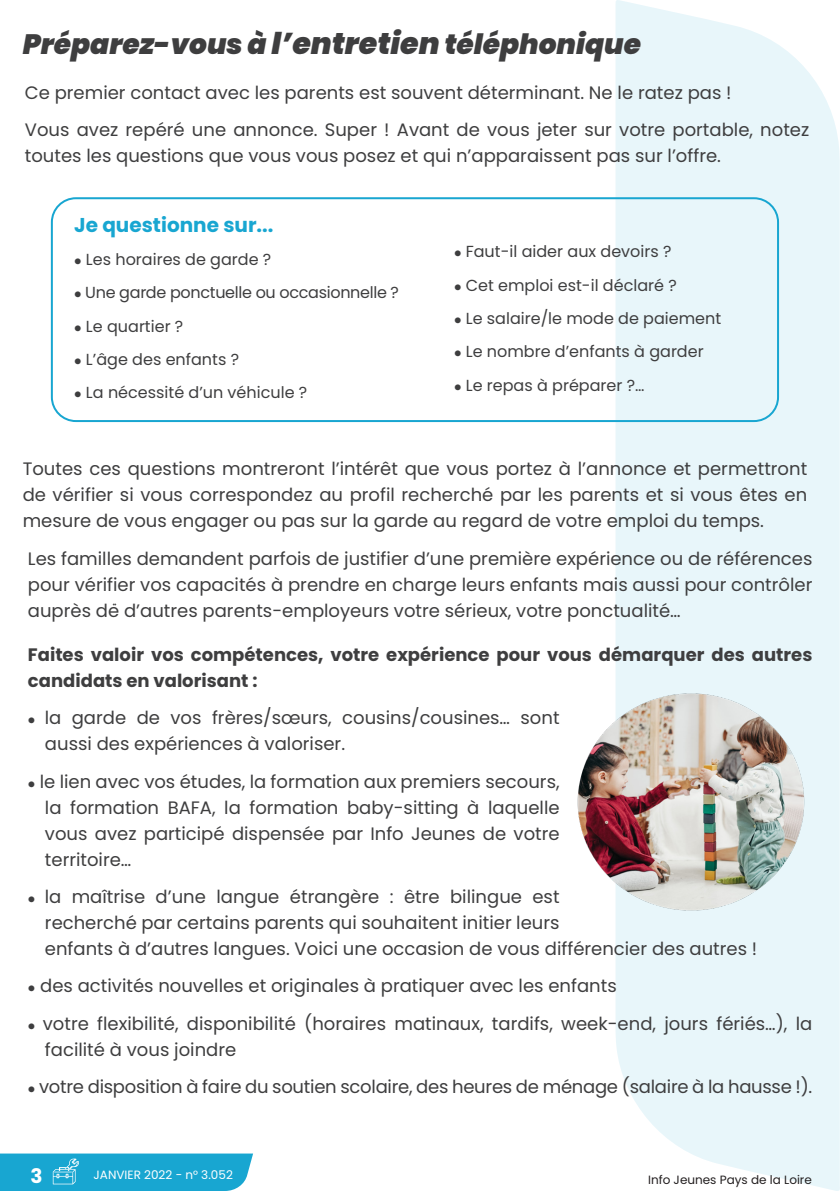
<style>
.page{position:relative;width:840px;height:1191px;background:#fff}
.page>*{position:absolute;margin:0;border:0;box-sizing:border-box;transform-origin:0 0}
.Titre_2{font:italic 900 28px "Poppins";color:#3e3e3f}
.t1{font:700 20px "Poppins";color:#18a6d1}
.t2{font:700 20px "Poppins";color:#fff}
.t3{font:18px/26px "Poppins";color:#3e3e3f}
.t4{font:700 18px/26px "Poppins";color:#3e3e3f}
.t5{font:16px "Poppins";color:#3e3e3f}
.t6{font:16px "Poppins";letter-spacing:-.02em;color:#3e3e3f}
.t7{font:12px "Poppins";color:#231f20}
.t8{font:12px "Poppins";color:#fff}
.s1{font-size:30px}
</style>
<div class="page">
<svg style="left:0;top:1153px;width:253px;height:38px;background:#24aad3"></svg>
<svg style="left:615px;top:0;width:224px;height:1191px;background:#e9f6fa"></svg>
<div style="left:51px;top:197px;width:727px;height:225px;border:2px solid #18a6d1;border-radius:24px"></div>
<img style="left:577px;top:687px;width:235px;height:229px">
<p class="Titre_2" style="left:23px;top:28px;width:619px">Préparez-vous à <span class="s1">l’entretien</span> téléphonique</p>
<p class="t3" style="left:25px;top:80px;width:708px">Ce premier contact avec les parents est souvent déterminant. Ne le ratez pas !</p>
<p class="t3" style="left:25px;top:117px;width:785px">Vous avez repéré une annonce. Super ! Avant de vous jeter sur votre portable, notez toutes les questions que vous vous posez et qui n’apparaissent pas sur l’offre.</p>
<p class="t1" style="left:74px;top:213px;width:201px">Je questionne sur...</p>
<p class="t5" style="left:74px;top:250px;width:198px">● Les horaires de garde ?</p>
<p class="t6" style="left:74px;top:283px;width:326px">● Une garde ponctuelle ou occasionnelle ?</p>
<p class="t5" style="left:74px;top:317px;width:110px">● Le quartier ?</p>
<p class="t5" style="left:74px;top:350px;width:166px">● L’âge des enfants ?</p>
<p class="t5" style="left:74px;top:383px;width:234px">● La nécessité d’un véhicule ?</p>
<p class="t5" style="left:454px;top:242px;width:219px">● Faut-il aider aux devoirs ?</p>
<p class="t5" style="left:454px;top:276px;width:224px">● Cet emploi est-il déclaré ?</p>
<p class="t5" style="left:454px;top:309px;width:269px">● Le salaire/le mode de paiement</p>
<p class="t5" style="left:454px;top:342px;width:251px">● Le nombre d’enfants à garder</p>
<p class="t5" style="left:454px;top:376px;width:192px">● Le repas à préparer ?…</p>
<p class="t3" style="left:23px;top:455px;width:785px;text-align:justify">Toutes ces questions montreront l’intérêt que vous portez à l’annonce et permettront de vérifier si vous correspondez au profil recherché par les parents et si vous êtes en mesure de vous engager ou pas sur la garde au regard de votre emploi du temps.</p>
<p class="t3" style="left:28px;top:545px;width:785px;text-align:justify">Les familles demandent parfois de justifier d’une première expérience ou de références pour vérifier vos capacités à prendre en charge leurs enfants mais aussi pour contrôler auprès de d’autres parents-employeurs votre sérieux, votre ponctualité…</p>
<p class="t4" style="left:28px;top:641px;width:785px">Faites valoir vos compétences, votre expérience pour vous démarquer des autres candidats en valorisant :</p>
<p class="t3" style="left:45px;top:705px;width:516px;text-indent:-17px">● la garde de vos frères/sœurs, cousins/cousines… sont aussi des expériences à valoriser.</p>
<p class="t3" style="left:45px;top:768px;width:516px;text-align:justify;text-indent:-17px">● le lien avec vos études, la formation aux premiers secours, la formation BAFA, la formation baby-sitting à laquelle vous avez participé dispensée par Info Jeunes de votre territoire…</p>
<p class="t3" style="left:45px;top:883px;width:713px;text-indent:-17px">● la maîtrise d’une langue étrangère : être bilingue est<br>recherché par certains parents qui souhaitent initier leurs<br>enfants à d’autres langues. Voici une occasion de vous différencier des autres !</p>
<p class="t3" style="left:28px;top:973px;width:590px">● des activités nouvelles et originales à pratiquer avec les enfants</p>
<p class="t3" style="left:45px;top:1010px;width:768px;text-indent:-17px">● votre flexibilité, disponibilité (horaires matinaux, tardifs, week-end, jours fériés…), la facilité à vous joindre</p>
<p class="t3" style="left:28px;top:1073px;width:785px">● votre disposition à faire du soutien scolaire, des heures de ménage (salaire à la hausse !).</p>
<p class="t2" style="left:30px;top:1164px;width:14px">3</p>
<p class="t8" style="left:93px;top:1167px;width:141px">JANVIER 2022 - n° 3.052</p>
<p class="t7" style="left:647px;top:1172px;width:165px">Info Jeunes Pays de la Loire</p>
</div>
